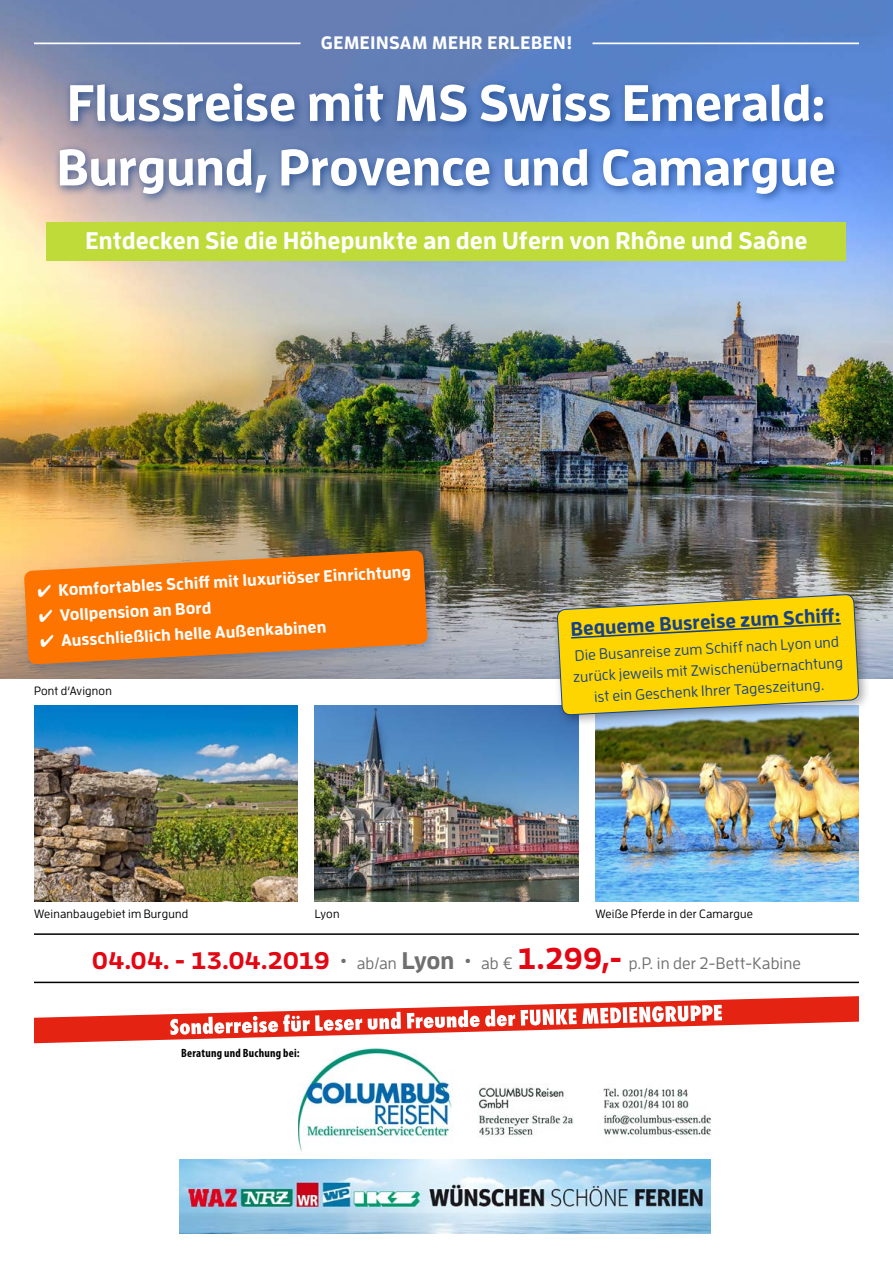
<style>
.page{position:relative;width:893px;height:1263px;background:#fff}
.page>*{position:absolute;margin:0;border:0;box-sizing:border-box;transform-origin:0 0}
.t1{font:700 51px/64.5px "Enzo OT";letter-spacing:-.005em;color:#fff}
.t2{font:700 24px "Enzo OT";letter-spacing:.005em;color:#fff}
.t3{font:700 condensed 22.5px "Myriad Pro";letter-spacing:.03em;color:#fff}
.t4{font:700 19.5px "Enzo OT";color:#184287}
.t5{font:700 18px "Enzo OT";letter-spacing:.03em;color:#fff}
.t6{font:700 16.5px "Enzo OT";color:#fff}
.t7{font:500 16.5px "Enzo OT";letter-spacing:.005em;color:#706f6f}
.t8{font:500 15px/21px "Enzo OT";color:#184287;text-align:center}
.t9{font:500 12px "Enzo OT";letter-spacing:.015em;color:#000}
.t10{font:700 condensed 12px "Myriad Pro";letter-spacing:.02em;color:#000}
.s1{font-weight:700;font-size:24px;color:#e30613}
.s2{font-weight:700;font-size:24px}
.s3{font-weight:700;font-size:30px;color:#e30613}
</style>
<div class="page">
<hr style="left:34px;top:933px;width:825px;height:2px;background:#000">
<hr style="left:34px;top:982px;width:825px;height:1px;background:#000">
<img style="left:0;top:0;width:893px;height:678px">
<img style="left:34px;top:706px;width:264px;height:195px">
<img style="left:315px;top:706px;width:263px;height:195px">
<img style="left:595px;top:739px;width:264px;height:162px">
<div style="left:47px;top:222px;width:799px;height:38px;background:#bedb39"></div>
<div style="left:54px;top:78px;width:792px;height:127px;background:#184287;opacity:.75"></div>
<hr style="left:34px;top:43px;width:266px;height:1px;background:#fff">
<hr style="left:592px;top:43px;width:267px;height:1px;background:#fff">
<div style="left:20px;top:546px;width:420px;height:131px;background:#184287;opacity:.25"></div>
<svg style="left:24px;top:550px;width:404px;height:114px;fill:#fd7400"></svg>
<div style="left:551px;top:588px;width:320px;height:139px;background:#000;opacity:.35"></div>
<svg style="left:557px;top:594px;width:302px;height:145px"></svg>
<img style="left:180px;top:1159px;width:530px;height:75px">
<img style="left:298px;top:1048px;width:413px;height:104px">
<svg style="left:34px;top:996px;width:825px;height:47px"></svg>
<h3 class="t3" style="left:329px;top:29px;width:236px">GEMEINSAM MEHR ERLEBEN!</h3>
<p class="t5" style="left:321px;top:31px;width:253px">GEMEINSAM MEHR ERLEBEN!</p>
<h1 class="t1" style="left:57px;top:69px;width:781px">Flussreise mit MS Swiss Emerald:<br>Burgund, Provence und Camargue</h1>
<h2 class="t2" style="left:86px;top:225px;width:723px">Entdecken Sie die Höhepunkte an den Ufern von Rhône und Saône</h2>
<p class="t6" style="left:37px;top:581px;width:375px;rotate:-3deg">✔ Komfortables Schiff mit luxuriöser Einrichtung</p>
<p class="t6" style="left:38px;top:606px;width:174px;rotate:-3deg">✔ Vollpension an Bord</p>
<p class="t6" style="left:40px;top:631px;width:288px;rotate:-3deg">✔ Ausschließlich helle Außenkabinen</p>
<p class="t9" style="left:34px;top:683px;width:79px">Pont d‘Avignon</p>
<h3 class="t4" style="left:570px;top:616px;width:272px;rotate:-3deg">Bequeme Busreise zum Schiff :</h3>
<p class="t8" style="left:572px;top:645px;width:272px;rotate:-3deg">Die Busanreise zum Schiff nach Lyon und zurück jeweils mit Zwischenübernachtung ist ein Geschenk Ihrer Tageszeitung.</p>
<p class="t9" style="left:34px;top:906px;width:156px">Weinanbaugebiet im Burgund</p>
<p class="t9" style="left:315px;top:906px;width:26px">Lyon</p>
<p class="t9" style="left:595px;top:906px;width:159px">Weiße Pferde in der Camargue</p>
<p class="t7" style="left:92px;top:953px;width:710px"><span class="s1">04.04. - 13.04.2019</span> <span class="s2">·</span> ab/an <span class="s2">Lyon ·</span> ab € <span class="s3">1.299,-</span> p.P. in der 2-Bett-Kabine</p>
<p class="t10" style="left:181px;top:1045px;width:120px">Beratung und Buchung bei:</p>
</div>
